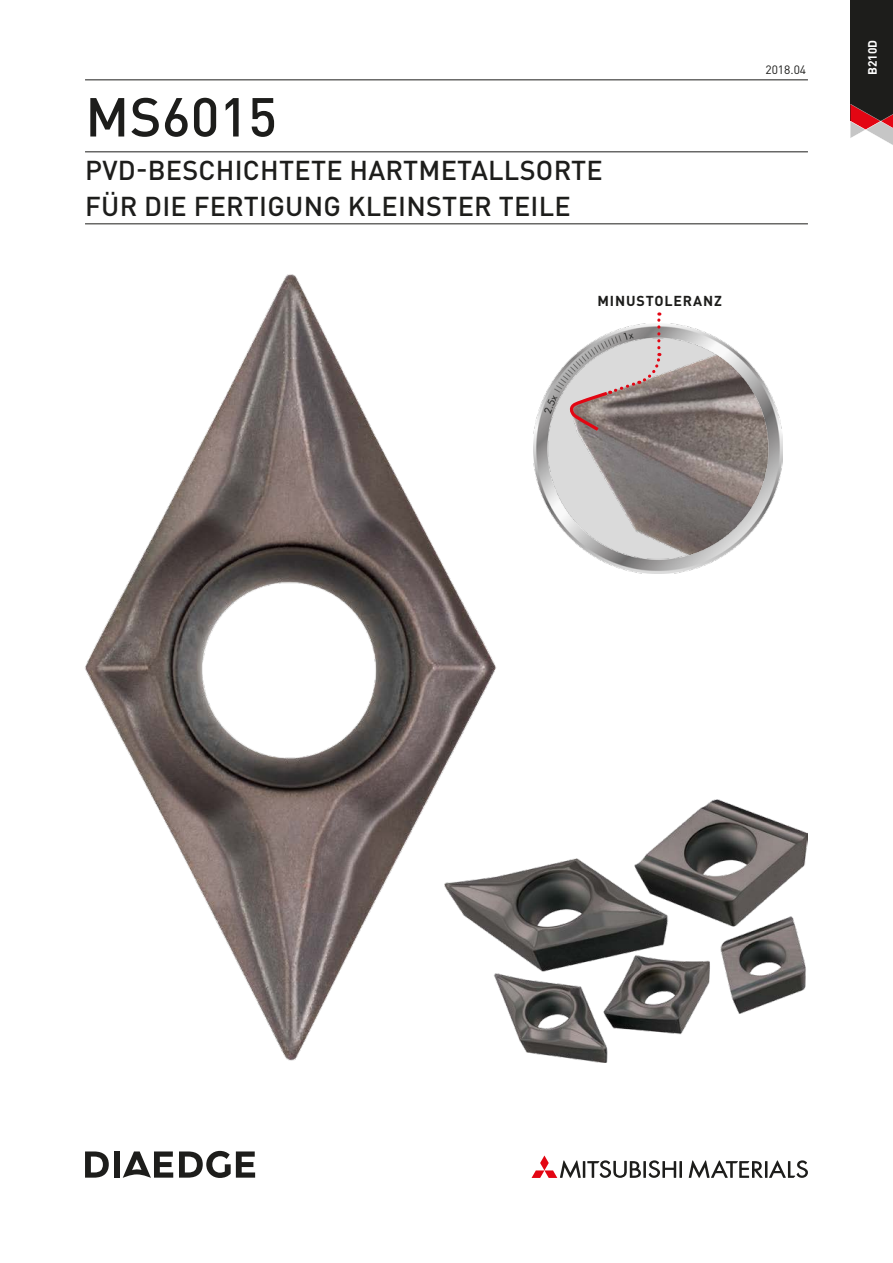
<style>
.page{position:relative;width:893px;height:1263px;background:#fff}
.page>*{position:absolute;margin:0;border:0;box-sizing:border-box;transform-origin:0 0}
.MSS1_Headline-36_36{font:500 54px "DIN Pro";color:#1d1d1b}
.MSS1_Subline-18_24{font:500 27px/36px "DIN Pro";letter-spacing:.01em;color:#1d1d1b}
.MSS1_Copytext-9_5-BA{font:700 14.25px "DIN Pro";letter-spacing:.06em;color:#1d1d1b}
.MSS1_UpdateDate{font:12px "DIN Pro";color:#1d1d1b}
.MSS1_Register-Marker{font:700 12px "DIN Pro";color:#fff}
</style>
<div class="page">
<div style="left:850px;top:0;width:43px;height:121px;background:#1d1d1b"></div>
<svg style="left:850px;top:104px;width:43px;height:41px"></svg>
<hr style="left:679px;top:1161px;width:3px;height:17px;background:#1d1d1b">
<hr style="left:643px;top:1161px;width:3px;height:17px;background:#1d1d1b">
<svg style="left:649px;top:1160px;width:27px;height:18px"></svg>
<svg style="left:689px;top:1160px;width:119px;height:18px"></svg>
<svg style="left:531px;top:1155px;width:110px;height:23px"></svg>
<svg style="left:85px;top:1151px;width:24px;height:26px"></svg>
<div style="left:114px;top:1151px;width:6px;height:26px;background:#1d1d1b"></div>
<svg style="left:123px;top:1151px;width:50px;height:27px"></svg>
<svg style="left:179px;top:1151px;width:76px;height:27px"></svg>
<hr style="left:85px;top:79px;width:723px;height:1px;background:#1d1d1b">
<hr style="left:85px;top:151px;width:723px;height:1px;background:#1d1d1b">
<img style="left:85px;top:274px;width:412px;height:787px">
<img style="left:445px;top:800px;width:363px;height:263px">
<img style="left:533px;top:324px;width:250px;height:249px">
<svg style="left:567px;top:312px;width:95px;height:121px"></svg>
<hr style="left:85px;top:223px;width:723px;height:1px;background:#1d1d1b">
<p class="MSS1_Headline-36_36" style="left:85px;top:73px;width:193px">MS6015</p>
<p class="MSS1_Subline-18_24" style="left:85px;top:149px;width:519px">PVD-BESCHICHTETE HARTMETALLSORTE<br>FÜR DIE FERTIGUNG KLEINSTER TEILE</p>
<p class="MSS1_Copytext-9_5-BA" style="left:597px;top:289px;width:126px">MINUSTOLERANZ</p>
<p class="MSS1_UpdateDate" style="left:765px;top:61px;width:42px">2018.04</p>
<p class="MSS1_Register-Marker" style="left:863px;top:75px;width:37px;rotate:-90deg">B210D</p>
</div>
